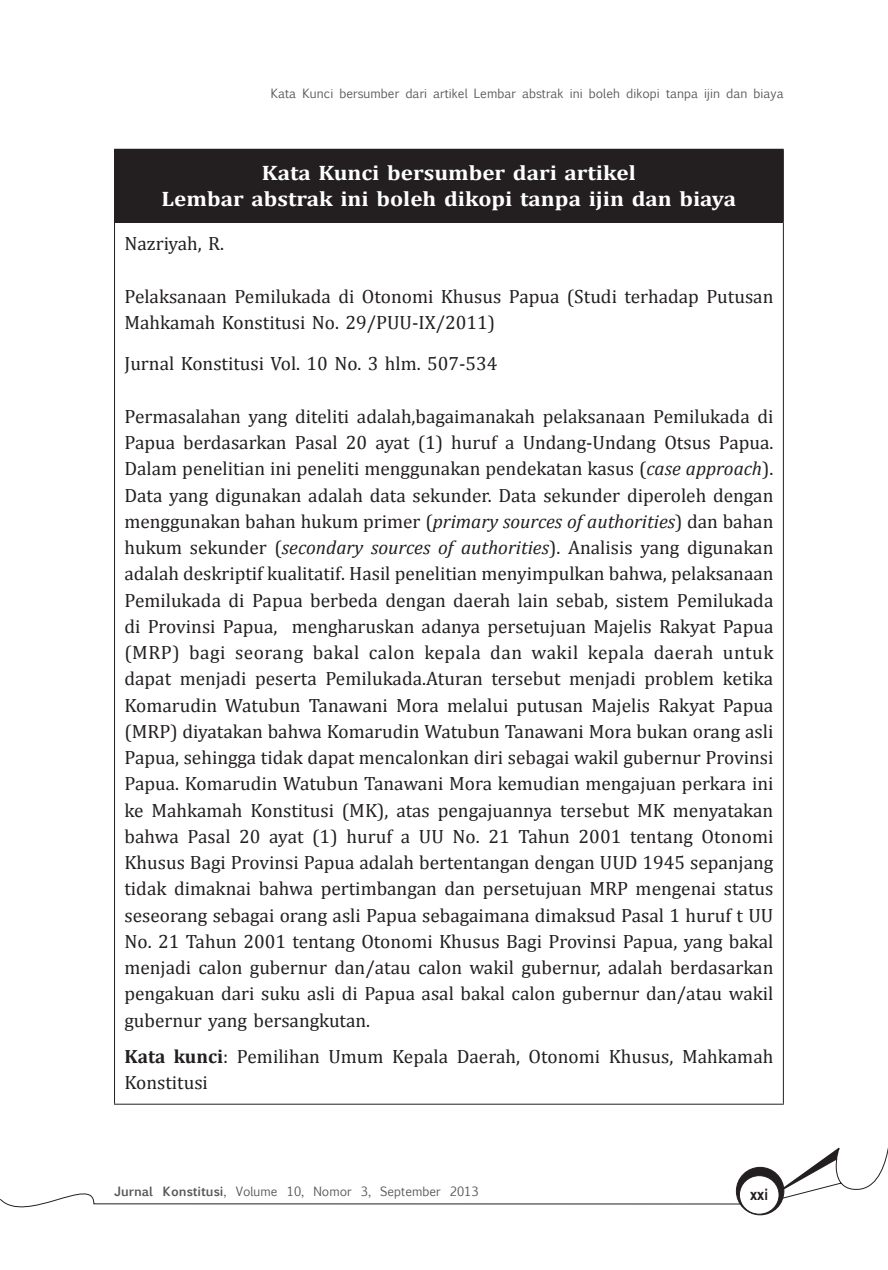
<style>
.page{position:relative;width:888px;height:1270px;background:#fff}
.page>*{position:absolute;margin:0;border:0;box-sizing:border-box;transform-origin:0 0}
.t1{font:700 21px "Cambria";color:#fff;scale:1.1 1}
.judul{font:19.25px/26.2px "Cambria";color:#231f20}
.t2{font:700 15.75px "Arial Narrow";color:#231f20}
.t3{font:12.25px "Euphemia UCAS";color:#57585a}
.s1{font-style:italic}
.s2{font-weight:700}
</style>
<div class="page">
<svg style="left:0;top:1147px;width:888px;height:69px"></svg>
<div style="left:736px;top:1167px;width:48px;height:48px;background:#231f20;border-radius:50%"></div>
<div style="left:736px;top:1167px;width:48px;height:48px;border:1px solid #231f20;border-radius:50%"></div>
<div style="left:739px;top:1176px;width:40px;height:38px;background:#fff;border-radius:50%"></div>
<div style="left:739px;top:1175px;width:40px;height:40px;border:1px solid #231f20;border-radius:50%"></div>
<div style="left:115px;top:149px;width:668px;height:73px;background:#231f20"></div>
<hr style="left:114px;top:149px;width:670px;height:1px;background:#231f20">
<hr style="left:114px;top:150px;width:1px;height:72px;background:#231f20">
<hr style="left:783px;top:150px;width:1px;height:72px;background:#231f20">
<hr style="left:114px;top:222px;width:670px;height:1px;background:#231f20">
<hr style="left:114px;top:223px;width:1px;height:881px;background:#231f20">
<hr style="left:783px;top:223px;width:1px;height:881px;background:#231f20">
<hr style="left:114px;top:1104px;width:670px;height:1px;background:#231f20">
<p class="t3" style="left:271px;top:84px;width:515px">Kata Kunci bersumber dari artikel Lembar abstrak ini boleh dikopi tanpa ijin dan biaya</p>
<p class="t1" style="left:262px;top:160px;width:342px">Kata Kunci bersumber dari artikel</p>
<p class="t1" style="left:162px;top:186px;width:524px">Lembar abstrak ini boleh dikopi tanpa ijin dan biaya</p>
<p class="judul" style="left:124px;top:231px;width:101px">Nazriyah, R.</p>
<p class="judul" style="left:124px;top:283px;width:650px">Pelaksanaan Pemilukada di Otonomi Khusus Papua (Studi terhadap Putusan<br>Mahkamah Konstitusi No. 29/PUU-IX/2011)</p>
<p class="judul" style="left:124px;top:350px;width:375px">Jurnal Konstitusi Vol. 10 No. 3 hlm. 507-534</p>
<p class="judul" style="left:124px;top:403px;width:651px;text-align:justify">Permasalahan yang diteliti adalah,bagaimanakah pelaksanaan Pemilukada di Papua berdasarkan Pasal 20 ayat (1) huruf a Undang-Undang Otsus Papua.<br>Dalam penelitian ini peneliti menggunakan pendekatan kasus (<span class="s1">case approach</span>).<br>Data yang digunakan adalah data sekunder. Data sekunder diperoleh dengan menggunakan bahan hukum primer (<span class="s1">primary sources of authorities</span>) dan bahan hukum sekunder (<span class="s1">secondary sources of authorities</span>). Analisis yang digunakan adalah deskriptif kualitatif. Hasil penelitian menyimpulkan bahwa, pelaksanaan Pemilukada di Papua berbeda dengan daerah lain sebab, sistem Pemilukada di Provinsi Papua, mengharuskan adanya persetujuan Majelis Rakyat Papua (MRP) bagi seorang bakal calon kepala dan wakil kepala daerah untuk dapat menjadi peserta Pemilukada.Aturan tersebut menjadi problem ketika Komarudin Watubun Tanawani Mora melalui putusan Majelis Rakyat Papua (MRP) diyatakan bahwa Komarudin Watubun Tanawani Mora bukan orang asli Papua, sehingga tidak dapat mencalonkan diri sebagai wakil gubernur Provinsi Papua. Komarudin Watubun Tanawani Mora kemudian mengajuan perkara ini ke Mahkamah Konstitusi (MK), atas pengajuannya tersebut MK menyatakan bahwa Pasal 20 ayat (1) huruf a UU No. 21 Tahun 2001 tentang Otonomi Khusus Bagi Provinsi Papua adalah bertentangan dengan UUD 1945 sepanjang tidak dimaknai bahwa pertimbangan dan persetujuan MRP mengenai status seseorang sebagai orang asli Papua sebagaimana dimaksud Pasal 1 huruf t UU No. 21 Tahun 2001 tentang Otonomi Khusus Bagi Provinsi Papua, yang bakal menjadi calon gubernur dan/atau calon wakil gubernur, adalah berdasarkan pengakuan dari suku asli di Papua asal bakal calon gubernur dan/atau wakil gubernur yang bersangkutan.</p>
<p class="judul" style="left:124px;top:1043px;width:650px"><span class="s2">Kata kunci</span>: Pemilihan Umum Kepala Daerah, Otonomi Khusus, Mahkamah<br>Konstitusi</p>
<p class="t3" style="left:114px;top:1183px;width:366px"><span class="s2">Jurnal Konstitusi</span>, Volume 10, Nomor 3, September 2013</p>
<p class="t2" style="left:750px;top:1182px;width:19px">xxi</p>
</div>
